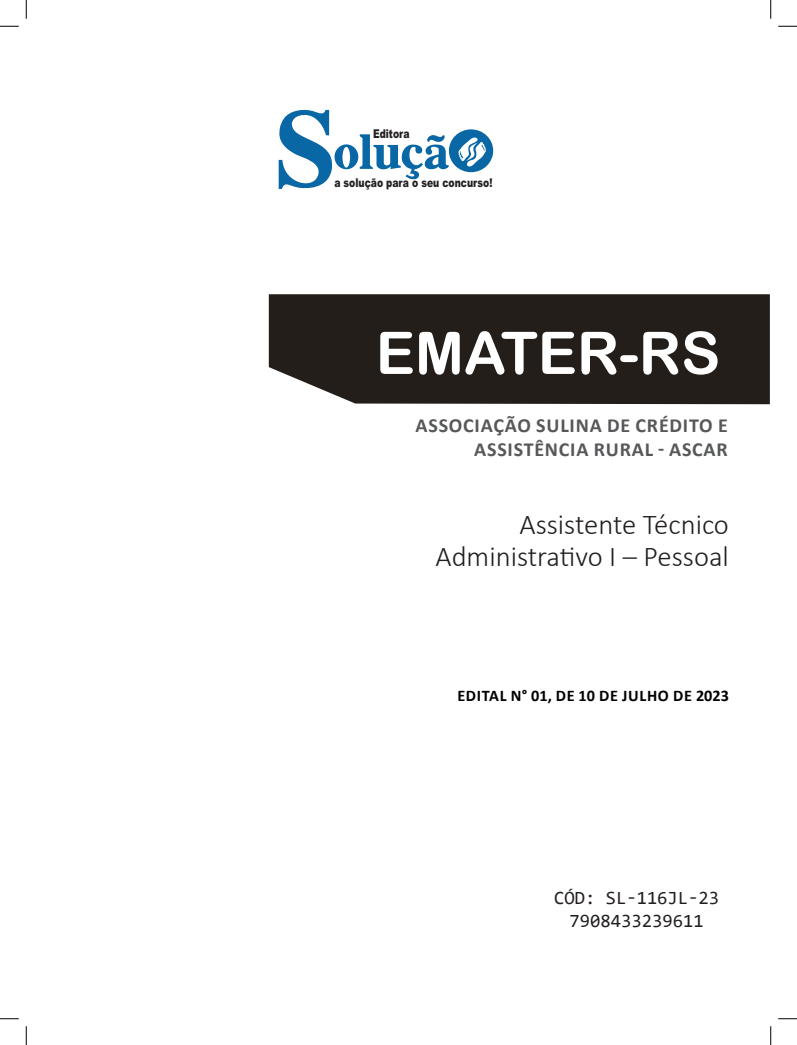
<style>
.page{position:relative;width:797px;height:1045px;background:#fff}
.page>*{position:absolute;margin:0;border:0;box-sizing:border-box;transform-origin:0 0}
.TÍTULO{font:58.75px "Arial Rounded MT Bold";color:#fff}
.CARGO{font:300 28.75px "Calibri";color:#231f20}
.SUBTÍTULO{font:700 20px "Calibri";letter-spacing:.04em;color:#57585a}
.SKU_CÓD{font:18.75px "Consolas";color:#231f20}
.EDITAL{font:700 16.25px "Calibri";letter-spacing:.04em;color:#000}
.t1{font:900 12.12px "Arial";color:#231f20;scale:.76 1}
</style>
<div class="page">
<div style="left:269px;top:294px;width:500px;height:110px;background:#241e1b"></div>
<svg style="left:279px;top:110px;width:214px;height:79px"></svg>
<svg style="left:0;top:25px;width:19px;height:2px"></svg>
<svg style="left:778px;top:25px;width:19px;height:2px"></svg>
<svg style="left:0;top:1018px;width:19px;height:1px"></svg>
<svg style="left:778px;top:1018px;width:19px;height:1px"></svg>
<svg style="left:25px;top:0;width:2px;height:19px"></svg>
<svg style="left:25px;top:1026px;width:2px;height:19px"></svg>
<svg style="left:770px;top:0;width:1px;height:19px"></svg>
<svg style="left:770px;top:1026px;width:1px;height:19px"></svg>
<p class="t1" style="left:373px;top:125px;width:50px">Editora</p>
<p class="t1" style="left:334px;top:174px;width:210px">a solução para o seu concurso!</p>
<p class="TÍTULO" style="left:376px;top:318px;width:346px">EMATER-RS</p>
<p class="SUBTÍTULO" style="left:415px;top:411px;width:314px">ASSOCIAÇÃO SULINA DE CRÉDITO E</p>
<p class="SUBTÍTULO" style="left:474px;top:435px;width:255px">ASSISTÊNCIA RURAL - ASCAR</p>
<p class="CARGO" style="left:519px;top:507px;width:211px">Assistente Técnico</p>
<p class="CARGO" style="left:435px;top:538px;width:295px">Administrativo I – Pessoal</p>
<p class="EDITAL" style="left:457px;top:684px;width:273px">EDITAL N° 01, DE 10 DE JULHO DE 2023</p>
<p class="SKU_CÓD" style="left:554px;top:885px;width:166px">CÓD: SL-116JL-23</p>
<p class="SKU_CÓD" style="left:569px;top:907px;width:136px">7908433239611</p>
</div>
